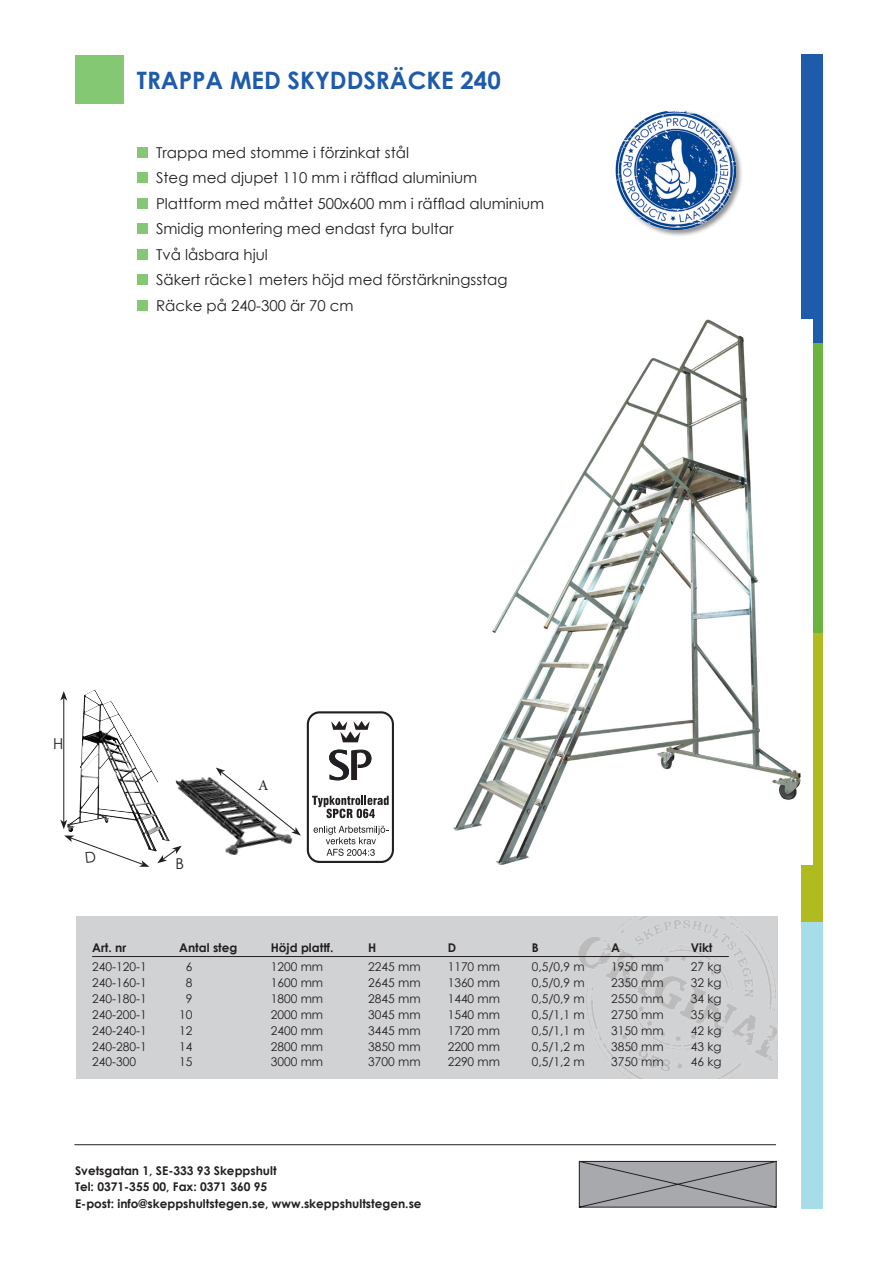
<style>
.page{position:relative;width:893px;height:1263px;background:#fff}
.page>*{position:absolute;margin:0;border:0;box-sizing:border-box;transform-origin:0 0}
.t1{font:700 24px "Century Gothic";color:#1e5baa}
.t2{font:15px "Century Gothic";color:#231f20}
.t3{font:15px "Minion Pro";color:#231f20}
.t4{font:12px "Century Gothic";color:#231f20}
.t5{font:700 12px "Century Gothic";color:#231f20}
</style>
<div class="page">
<div style="left:801px;top:906px;width:22px;height:303px;background:#a7dde9"></div>
<div style="left:801px;top:332px;width:22px;height:317px;background:#6cb43f"></div>
<div style="left:801px;top:54px;width:22px;height:289px;background:#1e5baa"></div>
<div style="left:801px;top:633px;width:22px;height:289px;background:#afbb1f"></div>
<div style="left:137px;top:147px;width:11px;height:11px;background:#85c873"></div>
<div style="left:137px;top:172px;width:11px;height:11px;background:#85c873"></div>
<div style="left:137px;top:198px;width:11px;height:11px;background:#85c873"></div>
<div style="left:137px;top:223px;width:11px;height:11px;background:#85c873"></div>
<div style="left:137px;top:249px;width:11px;height:11px;background:#85c873"></div>
<div style="left:137px;top:274px;width:11px;height:11px;background:#85c873"></div>
<div style="left:137px;top:300px;width:11px;height:11px;background:#85c873"></div>
<div style="left:75px;top:55px;width:49px;height:49px;background:#85c873"></div>
<div style="left:615px;top:109px;width:128px;height:128px;background:#231f20;opacity:.5"></div>
<img style="left:616px;top:111px;width:120px;height:119px">
<img style="left:454px;top:320px;width:358px;height:544px">
<div style="left:307px;top:711px;width:87px;height:152px;border:2px solid #231f20;border-radius:12px"></div>
<svg style="left:312px;top:796px;width:77px;height:22px"></svg>
<svg style="left:314px;top:826px;width:74px;height:30px"></svg>
<svg style="left:329px;top:750px;width:42px;height:30px"></svg>
<svg style="left:331px;top:721px;width:39px;height:21px"></svg>
<svg style="left:579px;top:1161px;width:198px;height:47px;background:#9b9ca0"></svg>
<hr style="left:74px;top:1144px;width:702px;height:1px;background:#231f20">
<div style="left:77px;top:916px;width:701px;height:163px;background:#d1d2d4"></div>
<img style="left:578px;top:916px;width:198px;height:163px">
<hr style="left:92px;top:956px;width:637px;height:1px;background:#231f20">
<img style="left:175px;top:756px;width:134px;height:101px">
<img style="left:67px;top:690px;width:103px;height:161px">
<svg style="left:216px;top:767px;width:85px;height:69px"></svg>
<hr style="left:63px;top:698px;width:1px;height:124px;background:#231f20">
<svg style="left:60px;top:691px;width:7px;height:9px"></svg>
<svg style="left:60px;top:820px;width:7px;height:9px"></svg>
<svg style="left:157px;top:846px;width:25px;height:17px"></svg>
<svg style="left:64px;top:835px;width:85px;height:32px"></svg>
<p class="t1" style="left:137px;top:62px;width:365px">TRAPPA MED SKYDDSRÄCKE 240</p>
<p class="t2" style="left:156px;top:142px;width:254px">Trappa med stomme i förzinkat stål</p>
<p class="t2" style="left:156px;top:167px;width:323px">Steg med djupet 110 mm i räfflad aluminium</p>
<p class="t2" style="left:156px;top:193px;width:390px">Plattform med måttet 500x600 mm i räfflad aluminium</p>
<p class="t2" style="left:156px;top:218px;width:299px">Smidig montering med endast fyra bultar</p>
<p class="t2" style="left:156px;top:244px;width:113px">Två låsbara hjul</p>
<p class="t2" style="left:156px;top:269px;width:353px">Säkert räcke1 meters höjd med förstärkningsstag</p>
<p class="t2" style="left:156px;top:295px;width:199px">Räcke på 240-300 är 70 cm</p>
<p class="t2" style="left:53px;top:733px;width:12px">H</p>
<p class="t2" style="left:176px;top:853px;width:10px">B</p>
<p class="t3" style="left:258px;top:775px;width:12px">A</p>
<p class="t5" style="left:92px;top:938px;width:36px">Art. nr</p>
<p class="t5" style="left:179px;top:938px;width:60px">Antal steg</p>
<p class="t5" style="left:271px;top:938px;width:64px">Höjd plattf.</p>
<p class="t5" style="left:368px;top:938px;width:10px">H</p>
<p class="t5" style="left:448px;top:938px;width:10px">D</p>
<p class="t5" style="left:532px;top:938px;width:8px">B</p>
<p class="t5" style="left:611px;top:938px;width:10px">A</p>
<p class="t5" style="left:691px;top:938px;width:23px">Vikt</p>
<p class="t4" style="left:92px;top:958px;width:56px">240-120-1</p>
<p class="t4" style="left:186px;top:958px;width:8px">6</p>
<p class="t4" style="left:271px;top:958px;width:54px">1200 mm</p>
<p class="t4" style="left:368px;top:958px;width:54px">2245 mm</p>
<p class="t4" style="left:448px;top:958px;width:54px">1170 mm</p>
<p class="t4" style="left:532px;top:958px;width:55px">0,5/0,9 m</p>
<p class="t4" style="left:611px;top:958px;width:54px">1950 mm</p>
<p class="t4" style="left:691px;top:958px;width:32px">27 kg</p>
<p class="t4" style="left:92px;top:974px;width:56px">240-160-1</p>
<p class="t4" style="left:186px;top:974px;width:8px">8</p>
<p class="t4" style="left:271px;top:974px;width:54px">1600 mm</p>
<p class="t4" style="left:368px;top:974px;width:54px">2645 mm</p>
<p class="t4" style="left:448px;top:974px;width:54px">1360 mm</p>
<p class="t4" style="left:532px;top:974px;width:55px">0,5/0,9 m</p>
<p class="t4" style="left:611px;top:974px;width:54px">2350 mm</p>
<p class="t4" style="left:691px;top:974px;width:32px">32 kg</p>
<p class="t4" style="left:92px;top:990px;width:56px">240-180-1</p>
<p class="t4" style="left:186px;top:990px;width:8px">9</p>
<p class="t4" style="left:271px;top:990px;width:54px">1800 mm</p>
<p class="t4" style="left:368px;top:990px;width:54px">2845 mm</p>
<p class="t4" style="left:448px;top:990px;width:54px">1440 mm</p>
<p class="t4" style="left:532px;top:990px;width:55px">0,5/0,9 m</p>
<p class="t4" style="left:611px;top:990px;width:54px">2550 mm</p>
<p class="t4" style="left:691px;top:990px;width:32px">34 kg</p>
<p class="t4" style="left:92px;top:1006px;width:56px">240-200-1</p>
<p class="t4" style="left:179px;top:1006px;width:15px">10</p>
<p class="t4" style="left:271px;top:1006px;width:54px">2000 mm</p>
<p class="t4" style="left:368px;top:1006px;width:54px">3045 mm</p>
<p class="t4" style="left:448px;top:1006px;width:54px">1540 mm</p>
<p class="t4" style="left:532px;top:1006px;width:55px">0,5/1,1 m</p>
<p class="t4" style="left:611px;top:1006px;width:54px">2750 mm</p>
<p class="t4" style="left:691px;top:1006px;width:32px">35 kg</p>
<p class="t4" style="left:92px;top:1022px;width:56px">240-240-1</p>
<p class="t4" style="left:179px;top:1022px;width:15px">12</p>
<p class="t4" style="left:271px;top:1022px;width:54px">2400 mm</p>
<p class="t4" style="left:368px;top:1022px;width:54px">3445 mm</p>
<p class="t4" style="left:448px;top:1022px;width:54px">1720 mm</p>
<p class="t4" style="left:532px;top:1022px;width:55px">0,5/1,1 m</p>
<p class="t4" style="left:611px;top:1022px;width:54px">3150 mm</p>
<p class="t4" style="left:691px;top:1022px;width:32px">42 kg</p>
<p class="t4" style="left:92px;top:1038px;width:56px">240-280-1</p>
<p class="t4" style="left:179px;top:1038px;width:15px">14</p>
<p class="t4" style="left:271px;top:1038px;width:54px">2800 mm</p>
<p class="t4" style="left:368px;top:1038px;width:54px">3850 mm</p>
<p class="t4" style="left:448px;top:1038px;width:54px">2200 mm</p>
<p class="t4" style="left:532px;top:1038px;width:55px">0,5/1,2 m</p>
<p class="t4" style="left:611px;top:1038px;width:54px">3850 mm</p>
<p class="t4" style="left:691px;top:1038px;width:32px">43 kg</p>
<p class="t4" style="left:92px;top:1054px;width:45px">240-300</p>
<p class="t4" style="left:179px;top:1054px;width:15px">15</p>
<p class="t4" style="left:271px;top:1054px;width:54px">3000 mm</p>
<p class="t4" style="left:368px;top:1054px;width:54px">3700 mm</p>
<p class="t4" style="left:448px;top:1054px;width:54px">2290 mm</p>
<p class="t4" style="left:532px;top:1054px;width:55px">0,5/1,2 m</p>
<p class="t4" style="left:611px;top:1054px;width:54px">3750 mm</p>
<p class="t4" style="left:691px;top:1054px;width:32px">46 kg</p>
<p class="t5" style="left:75px;top:1161px;width:203px">Svetsgatan 1, SE-333 93 Skeppshult</p>
<p class="t5" style="left:75px;top:1178px;width:194px">Tel: 0371-355 00, Fax: 0371 360 95</p>
<p class="t5" style="left:75px;top:1194px;width:348px">E-post: info@skeppshultstegen.se, www.skeppshultstegen.se</p>
</div>
